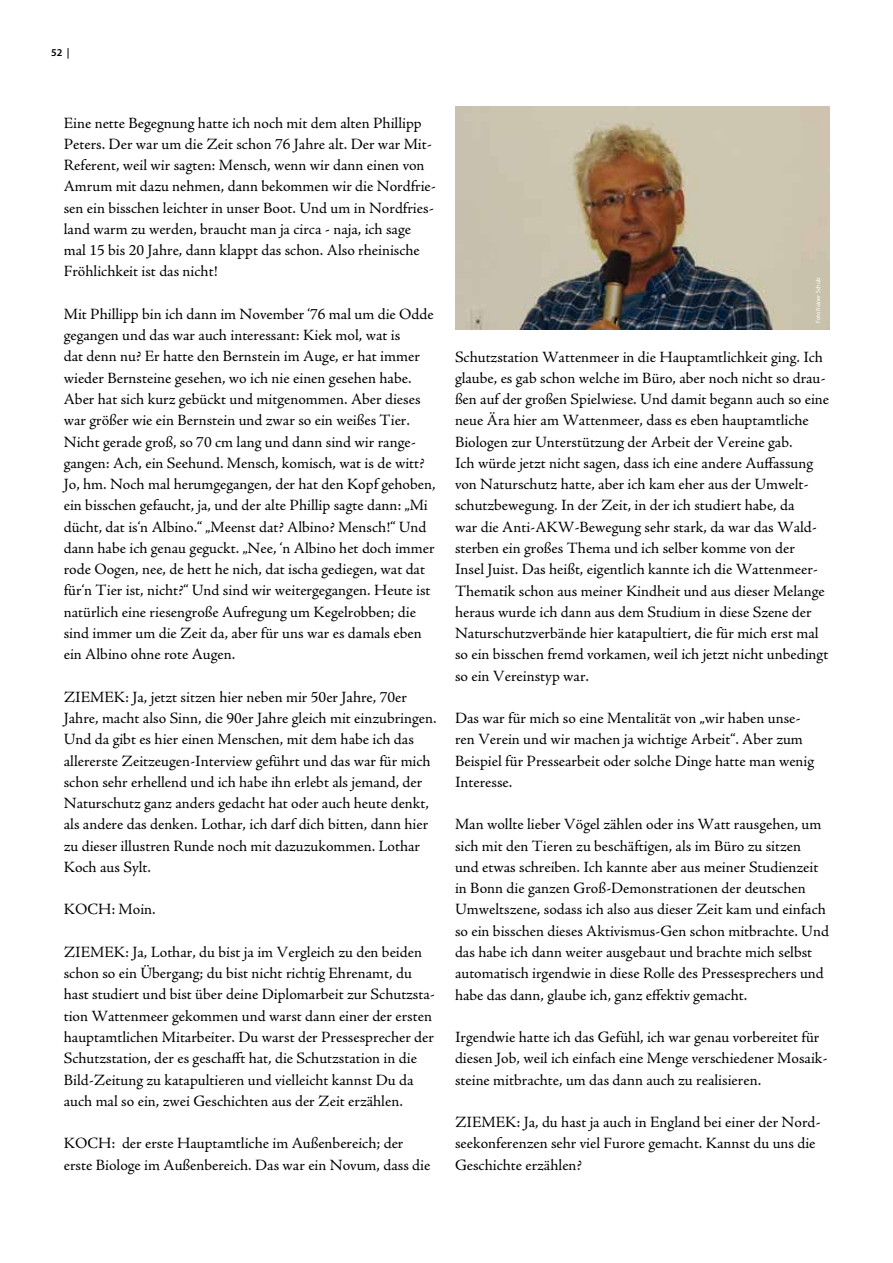
<style>
.page{position:relative;width:893px;height:1263px;background:#fff}
.page>*{position:absolute;margin:0;border:0;box-sizing:border-box;transform-origin:0 0}
.t1{font:15.75px/21.3px "Adobe Jenson Pro";color:#000}
.t2{font:600 10.5px "Myriad Pro";color:#000}
.t3{font:6px "Myriad Pro";color:#fff}
</style>
<div class="page">
<img style="left:455px;top:106px;width:374px;height:224px">
<p class="t2" style="left:51px;top:46px;width:20px">52 |</p>
<p class="t1" style="left:64px;top:112px;width:374px">Eine nette Begegnung hatte ich noch mit dem alten Phillipp Peters. Der war um die Zeit schon 76 Jahre alt. Der war Mit-Referent, weil wir sagten: Mensch, wenn wir dann einen von Amrum mit dazu nehmen, dann bekommen wir die Nordfrie&shy;sen ein bisschen leichter in unser Boot. Und um in Nordfries&shy;land warm zu werden, braucht man ja circa - naja, ich sage mal 15 bis 20 Jahre, dann klappt das schon. Also rheinische Fröhlichkeit ist das nicht!</p>
<p class="t1" style="left:64px;top:304px;width:373px">Mit Phillipp bin ich dann im November ‘76 mal um die Odde gegangen und das war auch interessant: Kiek mol, wat is<br>dat denn nu? Er hatte den Bernstein im Auge, er hat immer wieder Bernsteine gesehen, wo ich nie einen gesehen habe.<br>Aber hat sich kurz gebückt und mitgenommen. Aber dieses war größer wie ein Bernstein und zwar so ein weißes Tier.<br>Nicht gerade groß, so 70 cm lang und dann sind wir range&shy;gangen: Ach, ein Seehund. Mensch, komisch, wat is de witt?<br>Jo, hm. Noch mal herumgegangen, der hat den Kopf gehoben, ein bisschen gefaucht, ja, und der alte Phillip sagte dann: „Mi dücht, dat is‘n Albino.“ „Meenst dat? Albino? Mensch!“ Und dann habe ich genau geguckt. „Nee, ‘n Albino het doch immer rode Oogen, nee, de hett he nich, dat ischa gediegen, wat dat für‘n Tier ist, nicht?“ Und sind wir weitergegangen. Heute ist natürlich eine riesengroße Aufregung um Kegelrobben; die sind immer um die Zeit da, aber für uns war es damals eben ein Albino ohne rote Augen.</p>
<p class="t1" style="left:64px;top:686px;width:374px">ZIEMEK: Ja, jetzt sitzen hier neben mir 50er Jahre, 70er Jahre, macht also Sinn, die 90er Jahre gleich mit einzubringen.<br>Und da gibt es hier einen Menschen, mit dem habe ich das allererste Zeitzeugen-Interview geführt und das war für mich schon sehr erhellend und ich habe ihn erlebt als jemand, der Naturschutz ganz anders gedacht hat oder auch heute denkt, als andere das denken. Lothar, ich darf dich bitten, dann hier zu dieser illustren Runde noch mit dazuzukommen. Lothar Koch aus Sylt.</p>
<p class="t1" style="left:64px;top:899px;width:93px">KOCH: Moin.</p>
<p class="t1" style="left:64px;top:942px;width:373px">ZIEMEK: Ja, Lothar, du bist ja im Vergleich zu den beiden schon so ein Übergang; du bist nicht richtig Ehrenamt, du hast studiert und bist über deine Diplomarbeit zur Schutzsta&shy;tion Wattenmeer gekommen und warst dann einer der ersten hauptamtlichen Mitarbeiter. Du warst der Pressesprecher der Schutzstation, der es geschafft hat, die Schutzstation in die Bild-Zeitung zu katapultieren und vielleicht kannst Du da auch mal so ein, zwei Geschichten aus der Zeit erzählen.</p>
<p class="t1" style="left:64px;top:1133px;width:368px">KOCH: der erste Hauptamtliche im Außenbereich; der erste Biologe im Außenbereich. Das war ein Novum, dass die</p>
<p class="t3" style="left:814px;top:323px;width:48px;rotate:-90deg">Foto Rainer Schulz</p>
<p class="t1" style="left:455px;top:346px;width:376px">Schutzstation Wattenmeer in die Hauptamtlichkeit ging. Ich glaube, es gab schon welche im Büro, aber noch nicht so drau&shy;ßen auf der großen Spielwiese. Und damit begann auch so eine neue Ära hier am Wattenmeer, dass es eben hauptamtliche Biologen zur Unterstützung der Arbeit der Vereine gab.<br>Ich würde jetzt nicht sagen, dass ich eine andere Auffassung von Naturschutz hatte, aber ich kam eher aus der Umwelt&shy;schutzbewegung. In der Zeit, in der ich studiert habe, da<br>war die Anti-AKW-Bewegung sehr stark, da war das Wald&shy;sterben ein großes Thema und ich selber komme von der<br>Insel Juist. Das heißt, eigentlich kannte ich die Wattenmeer-Thematik schon aus meiner Kindheit und aus dieser Melange heraus wurde ich dann aus dem Studium in diese Szene der Naturschutzverbände hier katapultiert, die für mich erst mal so ein bisschen fremd vorkamen, weil ich jetzt nicht unbedingt so ein Vereinstyp war.</p>
<p class="t1" style="left:455px;top:708px;width:361px">Das war für mich so eine Mentalität von „wir haben unse&shy;ren Verein und wir machen ja wichtige Arbeit“. Aber zum Beispiel für Pressearbeit oder solche Dinge hatte man wenig Interesse.</p>
<p class="t1" style="left:455px;top:814px;width:375px">Man wollte lieber Vögel zählen oder ins Watt rausgehen, um sich mit den Tieren zu beschäftigen, als im Büro zu sitzen<br>und etwas schreiben. Ich kannte aber aus meiner Studienzeit in Bonn die ganzen Groß-Demonstrationen der deutschen Umweltszene, sodass ich also aus dieser Zeit kam und einfach so ein bisschen dieses Aktivismus-Gen schon mitbrachte. Und das habe ich dann weiter ausgebaut und brachte mich selbst automatisch irgendwie in diese Rolle des Pressesprechers und habe das dann, glaube ich, ganz effektiv gemacht.</p>
<p class="t1" style="left:455px;top:1027px;width:374px">Irgendwie hatte ich das Gefühl, ich war genau vorbereitet für diesen Job, weil ich einfach eine Menge verschiedener Mosaik&shy;steine mitbrachte, um das dann auch zu realisieren.</p>
<p class="t1" style="left:455px;top:1112px;width:367px">ZIEMEK: Ja, du hast ja auch in England bei einer der Nord&shy;seekonferenzen sehr viel Furore gemacht. Kannst du uns die<br>Geschichte erzählen?</p>
</div>
